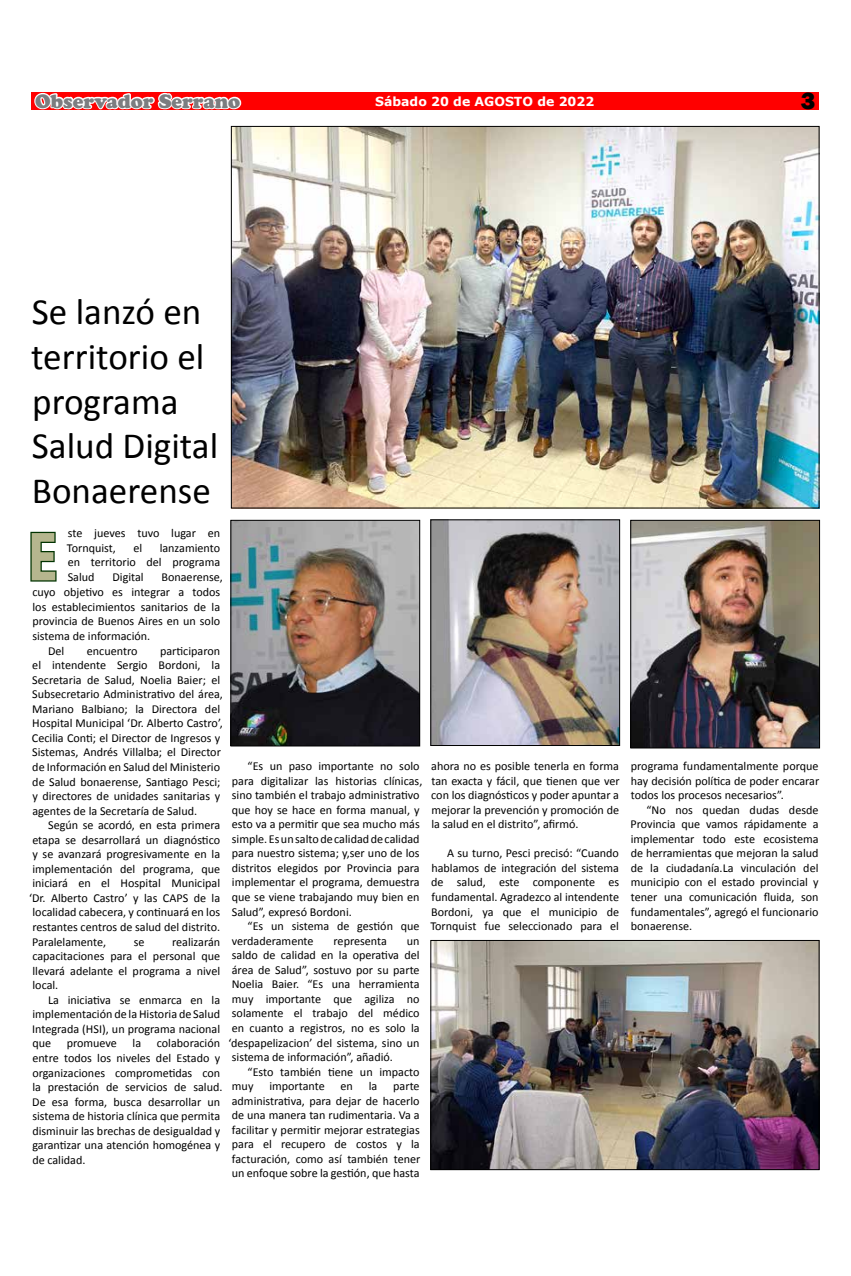
<style>
.page{position:relative;width:851px;height:1276px;background:#fff}
.page>*{position:absolute;margin:0;border:0;box-sizing:border-box;transform-origin:0 0}
.t1{font:700 67.5px "Ebrima";color:#b5b68e;scale:.83 1}
.t2{font:37.12px/44.5px "Calibri";color:#000}
.t3{font:800 24.62px "Franklin Gothic";color:#000}
.t4{font:900 20px "Cooper";color:#7c7d80}
.t5{font:700 12.5px "Verdana";color:#fff}
.t6{font:12.12px/14.5px "Calibri";color:#000;text-align:justify}
</style>
<div class="page">
<div style="left:32px;top:92px;width:787px;height:18px;background:#f00"></div>
<svg style="left:34px;top:92px;width:209px;height:138px"></svg>
<svg style="left:30px;top:531px;width:27px;height:51px"></svg>
<img style="left:233px;top:128px;width:584px;height:378px">
<img style="left:232px;top:522px;width:186px;height:222px">
<div style="left:230px;top:520px;width:190px;height:226px;border:1px solid #000"></div>
<img style="left:632px;top:522px;width:185px;height:224px">
<div style="left:630px;top:520px;width:189px;height:228px;border:1px solid #000"></div>
<img style="left:432px;top:521px;width:186px;height:223px">
<div style="left:430px;top:519px;width:190px;height:227px;border:1px solid #000"></div>
<img style="left:432px;top:942px;width:385px;height:226px">
<div style="left:430px;top:940px;width:389px;height:230px;border:1px solid #000"></div>
<h3 class="t4" style="left:35px;top:89px;width:207px">Observador Serrano</h3>
<p class="t5" style="left:375px;top:92px;width:220px">Sábado 20 de AGOSTO de 2022</p>
<h3 class="t3" style="left:800px;top:85px;width:16px">3</h3>
<h2 class="t2" style="left:31px;top:290px;width:188px">Se lanzó en territorio el programa<br>Salud Digital<br>Bonaerense</h2>
<h1 class="t1" style="left:27px;top:506px;width:38px">E</h1>
<p class="t6" style="left:32px;top:585px;width:189px">cuyo objetivo es integrar a todos</p>
<p class="t6" style="left:32px;top:599px;width:189px">los establecimientos sanitarios de la</p>
<p class="t6" style="left:32px;top:614px;width:189px">provincia de Buenos Aires en un solo</p>
<p class="t6" style="left:32px;top:629px;width:119px">sistema de información.</p>
<p class="t6" style="left:48px;top:643px;width:18px">Del</p>
<p class="t6" style="left:87px;top:643px;width:52px">encuentro</p>
<p class="t6" style="left:67px;top:526px;width:155px">ste jueves tuvo lugar en<br>Tornquist,</p>
<p class="t6" style="left:68px;top:540px;width:154px;text-indent:92px">lanzamiento en territorio del programa Salud</p>
<p class="t6" style="left:133px;top:540px;width:10px">el</p>
<p class="t6" style="left:112px;top:569px;width:33px">Digital</p>
<p class="t6" style="left:161px;top:569px;width:63px">Bonaerense,</p>
<p class="t6" style="left:32px;top:643px;width:192px;text-align:left;text-indent:128px">participaron el intendente Sergio Bordoni, la Secretaria de Salud, Noelia Baier; el Subsecretario Administrativo del área, Mariano Balbiano; la Directora del Hospital Municipal ‘Dr. Alberto Castro’, Cecilia Conti; el Director de Ingresos y Sistemas, Andrés Villalba; el Director de Información en Salud del Ministerio de Salud bonaerense, Santiago Pesci; y directores de unidades sanitarias y agentes de la Secretaría de Salud.</p>
<p class="t6" style="left:29px;top:818px;width:193px;text-indent:19px">Según se acordó, en esta primera etapa se desarrollará un diagnóstico y se avanzará progresivamente en la implementación del programa, que iniciará en el Hospital Municipal ‘Dr. Alberto Castro’ y las CAPS de la localidad cabecera, y continuará en los restantes centros de salud del distrito.<br>Paralelamente,</p>
<p class="t6" style="left:232px;top:758px;width:192px;text-align:left;text-indent:16px">“Es un paso importante no solo para digitalizar las historias clínicas, sino también el trabajo administrativo que hoy se hace en forma manual, y esto va a permitir que sea mucho más simple. Es un salto de calidad de calidad para nuestro sistema; y,ser uno de los distritos elegidos por Provincia para implementar el programa, demuestra que se viene trabajando muy bien en Salud”, expresó Bordoni.</p>
<p class="t6" style="left:232px;top:919px;width:189px;text-indent:16px">“Es un sistema de gestión que verdaderamente</p>
<p class="t6" style="left:32px;top:934px;width:189px;text-indent:140px">realizarán capacitaciones para el personal que llevará adelante el programa a nivel local.</p>
<p class="t6" style="left:32px;top:992px;width:189px;text-indent:16px">La iniciativa se enmarca en la implementación de la Historia de Salud Integrada (HSI), un programa nacional que</p>
<p class="t6" style="left:333px;top:933px;width:55px">representa</p>
<p class="t6" style="left:228px;top:933px;width:193px;text-indent:178px">un saldo de calidad en la operativa del área de Salud”, sostuvo por su parte Noelia Baier. “Es una herramienta muy importante que agiliza no solamente el trabajo del médico en cuanto a registros, no es solo la ‘despapelizacion’ del sistema, sino un sistema de información”, añadió.</p>
<p class="t6" style="left:232px;top:1064px;width:189px;text-indent:16px">“Esto también tiene un impacto muy</p>
<p class="t6" style="left:134px;top:934px;width:12px">se</p>
<p class="t6" style="left:32px;top:1036px;width:192px;text-align:left;text-indent:125px">colaboración entre todos los niveles del Estado y organizaciones comprometidas con la prestación de servicios de salud.<br>De esa forma, busca desarrollar un sistema de historia clínica que permita disminuir las brechas de desigualdad y garantizar una atención homogénea y de calidad.</p>
<p class="t6" style="left:67px;top:1036px;width:52px">promueve</p>
<p class="t6" style="left:133px;top:1036px;width:10px">la</p>
<p class="t6" style="left:269px;top:1079px;width:57px">importante</p>
<p class="t6" style="left:340px;top:1079px;width:14px">en</p>
<p class="t6" style="left:369px;top:1079px;width:10px">la</p>
<p class="t6" style="left:232px;top:1079px;width:190px;text-indent:161px">parte administrativa, para dejar de hacerlo de una manera tan rudimentaria. Va a facilitar y permitir mejorar estrategias para el recupero de costos y la facturación, como así también tener un enfoque sobre la gestión, que hasta</p>
<p class="t6" style="left:431px;top:758px;width:190px">ahora no es posible tenerla en forma tan exacta y fácil, que tienen que ver con los diagnósticos y poder apuntar a mejorar la prevención y promoción de la salud en el distrito”, afirmó.</p>
<p class="t6" style="left:430px;top:846px;width:190px;text-indent:17px">A su turno, Pesci precisó: “Cuando hablamos de integración del sistema de salud, este componente es fundamental. Agradezco al intendente Bordoni, ya que el municipio de Tornquist fue seleccionado para el</p>
<p class="t6" style="left:630px;top:758px;width:190px">programa fundamentalmente porque hay decisión política de poder encarar todos los procesos necesarios”.</p>
<p class="t6" style="left:630px;top:802px;width:189px;text-indent:16px">“No nos quedan dudas desde Provincia que vamos rápidamente a implementar todo este ecosistema de herramientas que mejoran la salud de la ciudadanía.La vinculación del municipio con el estado provincial y tener una comunicación fluida, son fundamentales”, agregó el funcionario bonaerense.</p>
</div>
